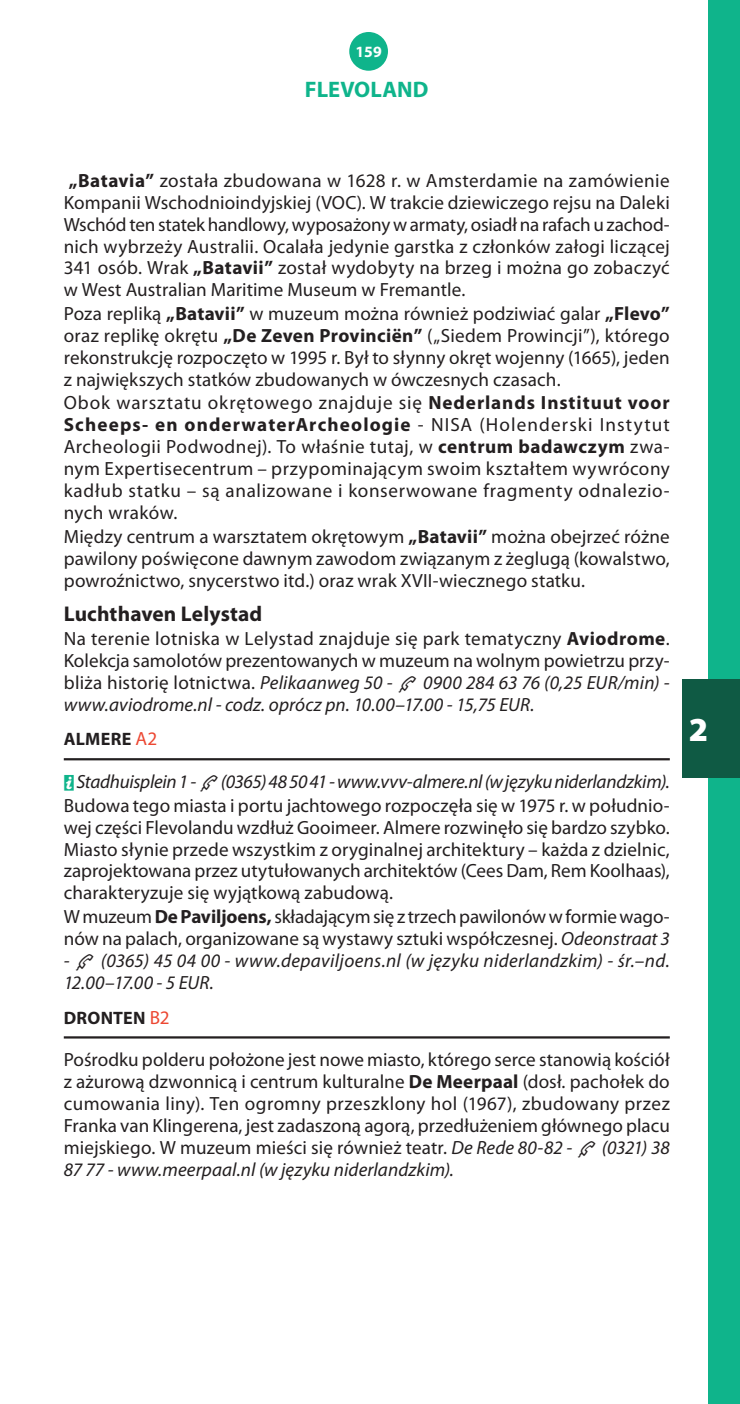
<style>
.page{position:relative;width:740px;height:1404px;background:#fff}
.page>*{position:absolute;margin:0;border:0;box-sizing:border-box;transform-origin:0 0}
.t1{font:900 33.75px "Myriad Pro";color:#fff}
.t2{font:700 22.5px "Myriad Pro";letter-spacing:.005em;color:#0fb48b}
.t3{font:700 21.38px "Myriad Pro";letter-spacing:.005em;color:#231f20}
.t4{font:19.12px/22.3px "Myriad Pro";letter-spacing:.005em;color:#231f20}
.t5{font:italic 19.12px/21.8px "Myriad Pro";letter-spacing:.015em;color:#231f20}
.t6{font:700 18px "Myriad Pro";letter-spacing:.015em;color:#231f20}
.t7{font:700 15.75px "Myriad Pro";color:#fff}
.s1{font-weight:700}
.s2{font-style:italic}
.s3{font-family:"Michelin"}
.s4{font-weight:400;font-size:19.12px;color:#ec4732}
.s5{font-family:"Michelin";color:#0fb48b}
.s6{font-family:"Michelin";font-style:normal}
</style>
<div class="page">
<div style="left:349px;top:32px;width:39px;height:39px;background:#0fb48b;border-radius:50%"></div>
<div style="left:709px;top:0;width:31px;height:1403px;background:#0fb48b"></div>
<div style="left:682px;top:679px;width:58px;height:99px;background:#0f5a44"></div>
<hr style="left:64px;top:758px;width:606px;height:2px;background:#231f20">
<hr style="left:64px;top:1036px;width:606px;height:2px;background:#231f20">
<p class="t7" style="left:355px;top:42px;width:28px">159</p>
<p class="t2" style="left:305px;top:75px;width:125px">FLEVOLAND</p>
<p class="t4" style="left:64px;top:169px;width:607px"><span class="s1">„Batavia”</span> została zbudowana w 1628 r. w Amsterdamie na zamówienie Kompanii Wschodnioindyjskiej (VOC). W trakcie dziewiczego rejsu na Daleki Wschód ten statek handlowy, wyposażony w armaty, osiadł na rafach u zachod&shy;nich wybrzeży Australii. Ocalała jedynie garstka z członków załogi liczącej 341 osób. Wrak <span class="s1">„Batavii”</span> został wydobyty na brzeg i można go zobaczyć w West Australian Maritime Museum w Fremantle.<br>Poza repliką <span class="s1">„Batavii”</span> w muzeum można również podziwiać galar <span class="s1">„Flevo” </span>oraz replikę okrętu <span class="s1">„De zeven Provinciën”</span> („Siedem Prowincji”), którego rekonstrukcję rozpoczęto w 1995 r. Był to słynny okręt wojenny (1665), jeden z największych statków zbudowanych w ówczesnych czasach.<br>Obok warsztatu okrętowego znajduje się <span class="s1">Nederlands Instituut voor Scheeps- en onderwaterArcheologie</span> - NISA (Holenderski Instytut Archeologii Podwodnej). To właśnie tutaj, w <span class="s1">centrum badawczym</span> zwa&shy;nym Expertisecentrum – przypominającym swoim kształtem wywrócony kadłub statku – są analizowane i konserwowane fragmenty odnalezio&shy;nych wraków.<br>Między centrum a warsztatem okrętowym <span class="s1">„Batavii”</span> można obejrzeć różne pawilony poświęcone dawnym zawodom związanym z żeglugą (kowalstwo, powroźnictwo, snycerstwo itd.) oraz wrak XVII-wiecznego statku.</p>
<p class="t3" style="left:64px;top:600px;width:200px">Luchthaven Lelystad</p>
<p class="t4" style="left:64px;top:627px;width:607px;text-align:justify">Na terenie lotniska w Lelystad znajduje się park tematyczny <span class="s1">Aviodrome</span>.<br>Kolekcja samolotów prezentowanych w muzeum na wolnym powietrzu przy&shy;bliża historię lotnictwa. <span class="s2">Pelikaanweg 50 -</span> <span class="s3">t</span> <span class="s2">0900 284 63 76 (0,25 EUR/min) - www.aviodrome.nl - codz. oprócz pn. 10.00–17.00 - 15,75 EUR.</span></p>
<p class="t6" style="left:64px;top:727px;width:95px">ALMERE <span class="s4">A2</span></p>
<p class="t4" style="left:64px;top:770px;width:607px"><span class="s5">i</span><span class="s2">Stadhuisplein 1 -</span> <span class="s3">t</span> <span class="s2">(0365) 48 50 41 - www.vvv-almere.nl (w języku niderlandzkim).<br></span>Budowa tego miasta i portu jachtowego rozpoczęła się w 1975 r. w południo&shy;wej części Flevolandu wzdłuż Gooimeer. Almere rozwinęło się bardzo szybko.<br>Miasto słynie przede wszystkim z oryginalnej architektury – każda z dzielnic, zaprojektowana przez utytułowanych architektów (Cees Dam, Rem Koolhaas), charakteryzuje się wyjątkową zabudową.<br>W muzeum <span class="s1">De Paviljoens,</span> składającym się z trzech pawilonów w formie wago&shy;nów na palach, organizowane są wystawy sztuki współczesnej. <span class="s2">Odeonstraat 3</span></p>
<p class="t5" style="left:64px;top:949px;width:607px">- <span class="s6">t</span> (0365) 45 04 00 - www.depaviljoens.nl (w języku niderlandzkim) - śr.–nd.<br>12.00–17.00 - 5 EUR.</p>
<p class="t6" style="left:64px;top:1005px;width:107px">DRONTEN <span class="s4">B2</span></p>
<p class="t4" style="left:64px;top:1048px;width:608px;text-align:justify">Pośrodku polderu położone jest nowe miasto, którego serce stanowią kościół z ażurową dzwonnicą i centrum kulturalne <span class="s1">De Meerpaal</span> (dosł. pachołek do cumowania liny). Ten ogromny przeszklony hol (1967), zbudowany przez Franka van Klingerena, jest zadaszoną agorą, przedłużeniem głównego placu miejskiego. W muzeum mieści się również teatr. <span class="s2">De Rede 80-82 -</span> <span class="s3">t</span> <span class="s2">(0321) 38<br>87 77 - www.meerpaal.nl (w języku niderlandzkim).</span></p>
<h1 class="t1" style="left:689px;top:707px;width:21px">2</h1>
</div>
